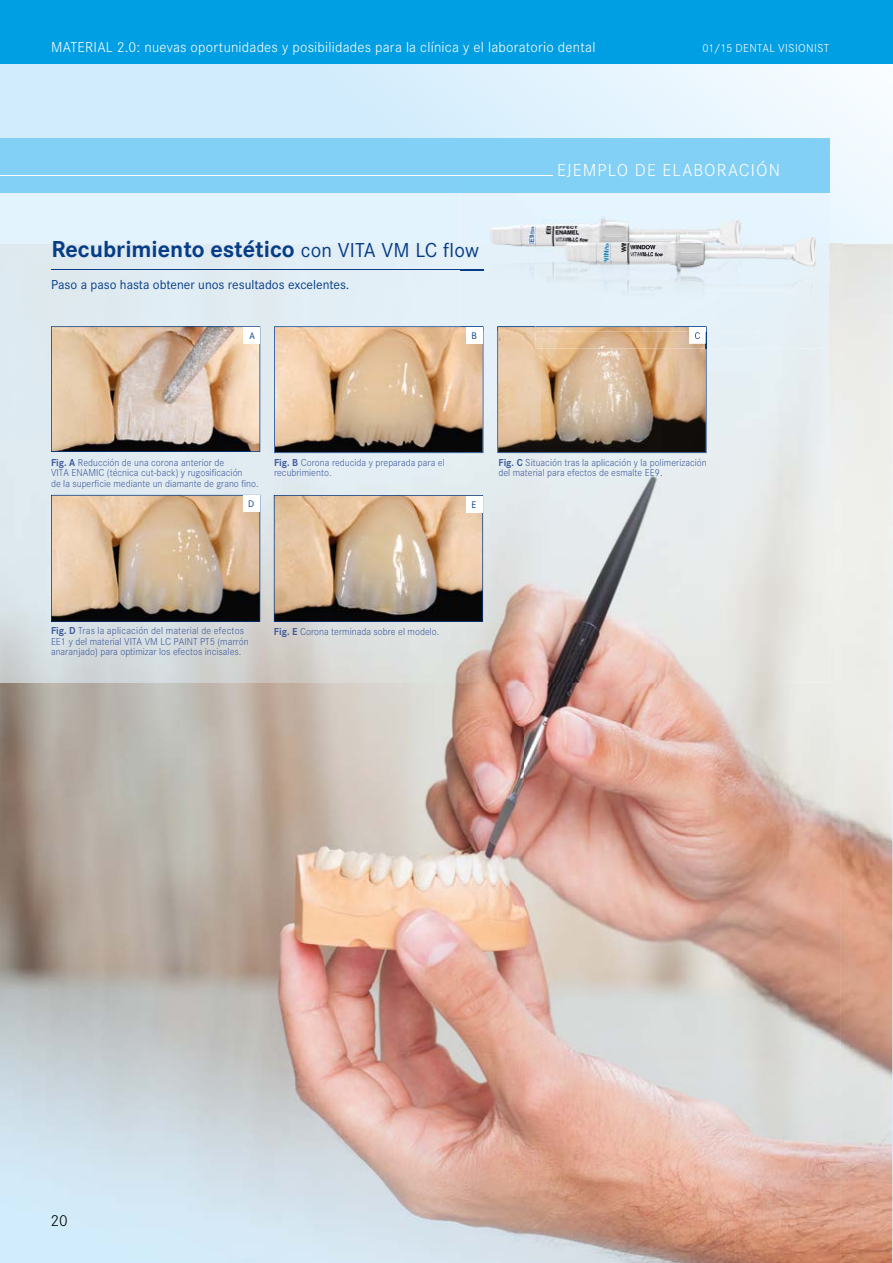
<style>
.page{position:relative;width:893px;height:1263px;background:#fff}
.page>*{position:absolute;margin:0;border:0;box-sizing:border-box;transform-origin:0 0}
.t1{font:700 24px "Corporate S";color:#063d87}
.t2{font:300 18px "Corporate S";letter-spacing:.06em;color:#fff}
.t3{font:300 16.5px "Corporate S";color:#000}
.t4{font:300 15px "Corporate S";letter-spacing:.015em;color:#fff}
.t5{font:13.5px "Corporate S";color:#063d87}
.t6{font:300 12px "Corporate S";letter-spacing:.025em;color:#fff}
.t7{font:300 10.5px/10.5px "Corporate S";color:#405a9d;scale:.96 1}
.t8{font:9.9px "Corporate S";color:#063d87}
.s1{font-weight:400;font-size:21px}
.s2{font-weight:700}
</style>
<div class="page">
<svg style="left:0;top:64px;width:893px;height:180px"></svg>
<div style="left:0;top:0;width:893px;height:64px;background:#009ee3"></div>
<img style="left:841px;top:244px;width:52px;height:1019px">
<img style="left:788px;top:348px;width:53px;height:915px">
<img style="left:0;top:683px;width:788px;height:580px">
<img style="left:602px;top:1049px;width:227px;height:12px">
<img style="left:601px;top:1068px;width:229px;height:11px">
<img style="left:684px;top:1086px;width:144px;height:12px">
<img style="left:600px;top:1105px;width:229px;height:9px">
<img style="left:582px;top:1124px;width:247px;height:12px">
<img style="left:590px;top:1143px;width:239px;height:11px">
<img style="left:586px;top:1161px;width:243px;height:9px">
<img style="left:715px;top:1180px;width:114px;height:12px">
<div style="left:0;top:192px;width:829px;height:52px;background:#e3f3fe"></div>
<img style="left:0;top:244px;width:311px;height:439px">
<img style="left:467px;top:331px;width:51px;height:352px">
<img style="left:674px;top:348px;width:155px;height:335px">
<img style="left:518px;top:453px;width:156px;height:230px">
<img style="left:51px;top:326px;width:209px;height:126px">
<svg style="left:274px;top:326px;width:209px;height:127px;background:#c5a789"></svg>
<div style="left:243px;top:327px;width:16px;height:17px;background:#fff"></div>
<svg style="left:51px;top:495px;width:209px;height:127px;background:#bca389"></svg>
<div style="left:243px;top:496px;width:16px;height:16px;background:#fff"></div>
<div style="left:466px;top:327px;width:17px;height:17px;background:#fff"></div>
<svg style="left:274px;top:495px;width:209px;height:127px;background:#b79f85"></svg>
<div style="left:466px;top:496px;width:16px;height:16px;background:#fff"></div>
<hr style="left:51px;top:269px;width:432px;height:1px;background:#063d87">
<div style="left:0;top:138px;width:829px;height:54px;background:#82d0f5"></div>
<img style="left:460px;top:192px;width:153px;height:52px">
<img style="left:613px;top:192px;width:153px;height:3px">
<div style="left:460px;top:244px;width:75px;height:87px;background:#e4f1f9"></div>
<img style="left:460px;top:326px;width:23px;height:5px">
<img style="left:466px;top:327px;width:17px;height:4px">
<svg style="left:460px;top:269px;width:23px;height:1px"></svg>
<img style="left:460px;top:245px;width:75px;height:20px">
<img style="left:766px;top:195px;width:75px;height:87px">
<img style="left:535px;top:195px;width:231px;height:67px">
<svg style="left:497px;top:326px;width:210px;height:127px;background:#ba9e82"></svg>
<div style="left:674px;top:282px;width:92px;height:49px;background:#e5f1f9"></div>
<img style="left:535px;top:265px;width:231px;height:17px">
<img style="left:535px;top:262px;width:231px;height:3px">
<hr style="left:0;top:175px;width:553px;height:1px;background:#fff">
<h3 class="t4" style="left:51px;top:39px;width:546px">MATERIAL 2.0: nuevas oportunidades y posibilidades para la clínica y el laboratorio dental</h3>
<p class="t6" style="left:702px;top:42px;width:128px">01/15 DENTAL VISIONIST</p>
<h1 class="t1" style="left:51px;top:235px;width:429px">Recubrimiento estético <span class="s1">con VITA VM LC flow</span></h1>
<p class="t5" style="left:51px;top:277px;width:300px">Paso a paso hasta obtener unos resultados excelentes.</p>
<p class="t8" style="left:249px;top:330px;width:7px">A</p>
<p class="t8" style="left:472px;top:330px;width:7px">B</p>
<h2 class="t2" style="left:557px;top:160px;width:224px">EJEMPLO DE ELABORACIÓN</h2>
<p class="t7" style="left:51px;top:457px;width:218px"><span class="s2">Fig. A</span> Reducción de una corona anterior de<br>VITA ENAMIC (técnica cut-back) y rugosificación<br>de la superficie mediante un diamante de grano fino.</p>
<p class="t7" style="left:498px;top:457px;width:218px"><span class="s2">Fig. C</span> Situación tras la aplicación y la polimerización del material para efectos de esmalte EE9.</p>
<p class="t7" style="left:274px;top:457px;width:179px"><span class="s2">Fig. B</span> Corona reducida y preparada para el recubrimiento.</p>
<p class="t8" style="left:248px;top:499px;width:8px">D</p>
<p class="t8" style="left:472px;top:499px;width:6px">E</p>
<p class="t7" style="left:51px;top:626px;width:207px"><span class="s2">Fig. D</span> Tras la aplicación del material de efectos<br>EE1 y del material VITA VM LC PAINT PT5 (marrón anaranjado) para optimizar los efectos incisales.</p>
<p class="t7" style="left:274px;top:626px;width:174px"><span class="s2">Fig. E</span> Corona terminada sobre el modelo.</p>
<h3 class="t3" style="left:50px;top:1212px;width:19px">20</h3>
</div>
